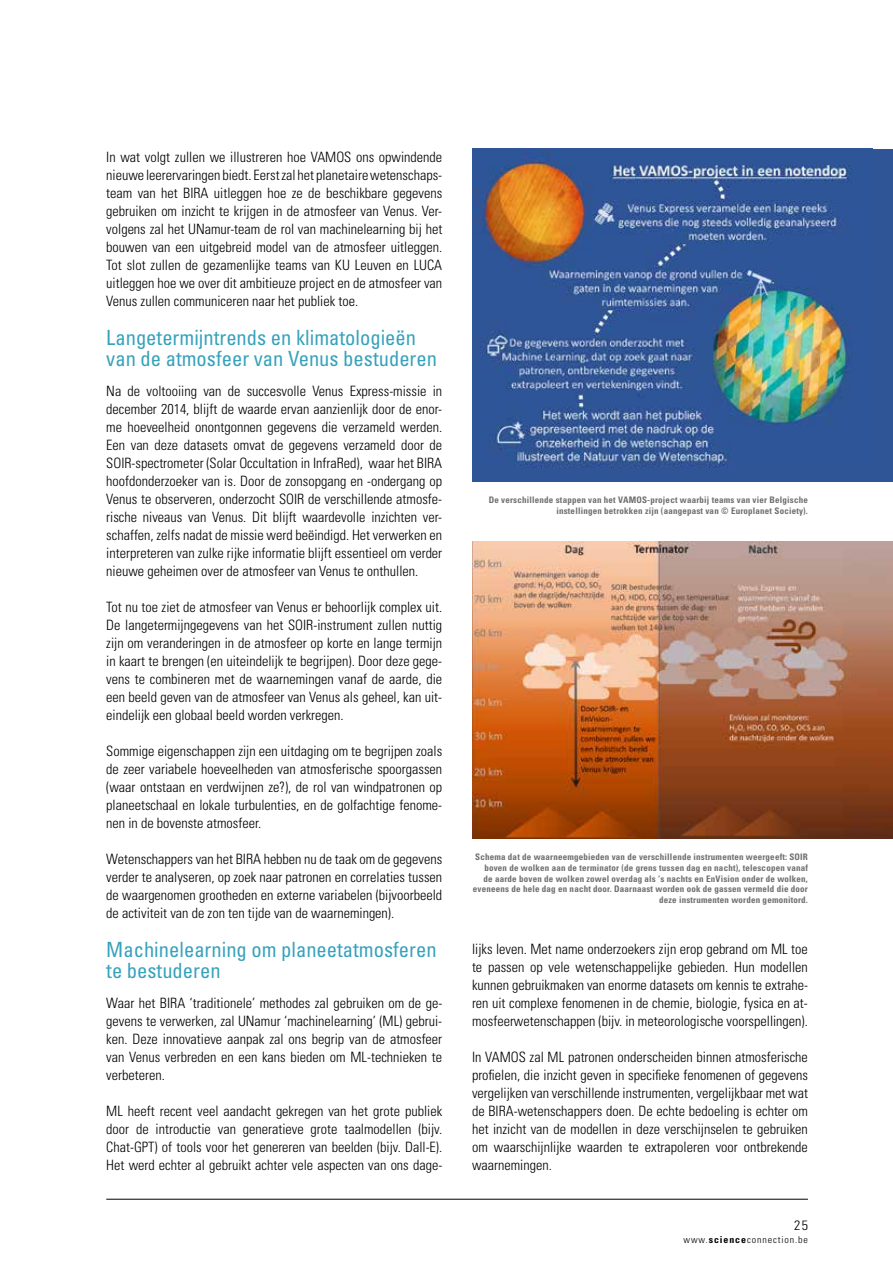
<style>
.page{position:relative;width:893px;height:1263px;background:#fff}
.page>*{position:absolute;margin:0;border:0;box-sizing:border-box;transform-origin:0 0}
.t1{font:condensed 21px/21px "Univers LT Std";color:#36a2bb}
.t2{font:300 condensed 14.25px/18px "Univers LT Std";color:#000;text-align:justify}
.t3{font:300 condensed 13.5px "Univers LT Std";color:#000;scale:1.04 1}
.t4{font:300 condensed 9.6px "Univers LT Std";letter-spacing:.09em;color:#000;scale:1.04 1}
.t5{font:700 condensed 9px/10.8px "Univers LT Std";letter-spacing:.02em;color:#706f6f;text-align:right}
.s1{font-weight:700}
</style>
<div class="page">
<hr style="left:106px;top:1199px;width:702px;height:1px;background:#000">
<div style="left:472px;top:149px;width:421px;height:332px;background:#2f5596"></div>
<img style="left:472px;top:153px;width:379px;height:315px">
<img style="left:472px;top:541px;width:421px;height:297px">
<p class="t2" style="left:106px;top:148px;width:337px">In wat volgt zullen we illustreren hoe VAMOS ons opwindende nieuwe leerervaringen biedt. Eerst zal het planetaire wetenschaps&shy;team van het BIRA uitleggen hoe ze de beschikbare gegevens gebruiken om inzicht te krijgen in de atmosfeer van Venus. Ver&shy;volgens zal het UNamur-team de rol van machinelearning bij het bouwen van een uitgebreid model van de atmosfeer uitleggen.<br>Tot slot zullen de gezamenlijke teams van KU Leuven en LUCA uitleggen hoe we over dit ambitieuze project en de atmosfeer van Venus zullen communiceren naar het publiek toe.</p>
<h1 class="t1" style="left:106px;top:327px;width:332px">Langetermijntrends en klimatologieën van de atmosfeer van Venus bestuderen</h1>
<p class="t2" style="left:106px;top:382px;width:337px">Na de voltooiing van de succesvolle Venus Express-missie in december 2014, blijft de waarde ervan aanzienlijk door de enor&shy;me hoeveelheid onontgonnen gegevens die verzameld werden.<br>Een van deze datasets omvat de gegevens verzameld door de SOIR-spectrometer (Solar Occultation in InfraRed), waar het BIRA hoofdonderzoeker van is. Door de zonsopgang en -ondergang op Venus te observeren, onderzocht SOIR de verschillende atmosfe&shy;rische niveaus van Venus. Dit blijft waardevolle inzichten ver&shy;schaffen, zelfs nadat de missie werd beëindigd. Het verwerken en interpreteren van zulke rijke informatie blijft essentieel om verder nieuwe geheimen over de atmosfeer van Venus te onthullen.</p>
<p class="t2" style="left:106px;top:598px;width:337px">Tot nu toe ziet de atmosfeer van Venus er behoorlijk complex uit.<br>De langetermijngegevens van het SOIR-instrument zullen nuttig zijn om veranderingen in de atmosfeer op korte en lange termijn in kaart te brengen (en uiteindelijk te begrijpen). Door deze gege&shy;vens te combineren met de waarnemingen vanaf de aarde, die een beeld geven van de atmosfeer van Venus als geheel, kan uit&shy;eindelijk een globaal beeld worden verkregen.</p>
<p class="t2" style="left:106px;top:742px;width:337px">Sommige eigenschappen zijn een uitdaging om te begrijpen zoals de zeer variabele hoeveelheden van atmosferische spoorgassen (waar ontstaan en verdwijnen ze?), de rol van windpatronen op planeetschaal en lokale turbulenties, en de golfachtige fenome&shy;nen in de bovenste atmosfeer.</p>
<p class="t2" style="left:106px;top:850px;width:337px">Wetenschappers van het BIRA hebben nu de taak om de gegevens verder te analyseren, op zoek naar patronen en correlaties tussen de waargenomen grootheden en externe variabelen (bijvoorbeeld de activiteit van de zon ten tijde van de waarnemingen).</p>
<h1 class="t1" style="left:106px;top:939px;width:332px">Machinelearning om planeetatmosferen te bestuderen</h1>
<p class="t2" style="left:106px;top:994px;width:337px">Waar het BIRA ‘traditionele’ methodes zal gebruiken om de ge&shy;gevens te verwerken, zal UNamur ‘machinelearning’ (ML) gebrui&shy;ken. Deze innovatieve aanpak zal ons begrip van de atmosfeer van Venus verbreden en een kans bieden om ML-technieken te verbeteren.</p>
<p class="t2" style="left:106px;top:1102px;width:337px">ML heeft recent veel aandacht gekregen van het grote publiek door de introductie van generatieve grote taalmodellen (bijv.<br>Chat-GPT) of tools voor het genereren van beelden (bijv. Dall-E).<br>Het werd echter al gebruikt achter vele aspecten van ons dage-</p>
<p class="t5" style="left:489px;top:494px;width:321px">De verschillende stappen van het VAMOS-project waarbij teams van vier Belgische instellingen betrokken zijn (aangepast van © Europlanet Society).</p>
<p class="t5" style="left:473px;top:851px;width:337px">Schema dat de waarneemgebieden van de verschillende instrumenten weergeeft: SOIR boven de wolken aan de terminator (de grens tussen dag en nacht), telescopen vanaf<br>de aarde boven de wolken zowel overdag als ‘s nachts en EnVision onder de wolken, eveneens de hele dag en nacht door. Daarnaast worden ook de gassen vermeld die door deze instrumenten worden gemonitord.</p>
<p class="t2" style="left:472px;top:940px;width:337px">lijks leven. Met name onderzoekers zijn erop gebrand om ML toe te passen op vele wetenschappelijke gebieden. Hun modellen kunnen gebruikmaken van enorme datasets om kennis te extrahe&shy;ren uit complexe fenomenen in de chemie, biologie, fysica en at&shy;mosfeerwetenschappen (bijv. in meteorologische voorspellingen).</p>
<p class="t2" style="left:472px;top:1048px;width:337px">In VAMOS zal ML patronen onderscheiden binnen atmosferische profielen, die inzicht geven in specifieke fenomenen of gegevens vergelijken van verschillende instrumenten, vergelijkbaar met wat de BIRA-wetenschappers doen. De echte bedoeling is echter om het inzicht van de modellen in deze verschijnselen te gebruiken om waarschijnlijke waarden te extrapoleren voor ontbrekende waarnemingen.</p>
<p class="t3" style="left:794px;top:1217px;width:15px">25</p>
<p class="t4" style="left:684px;top:1233px;width:121px">www.<span class="s1">science</span>connection.be</p>
</div>
